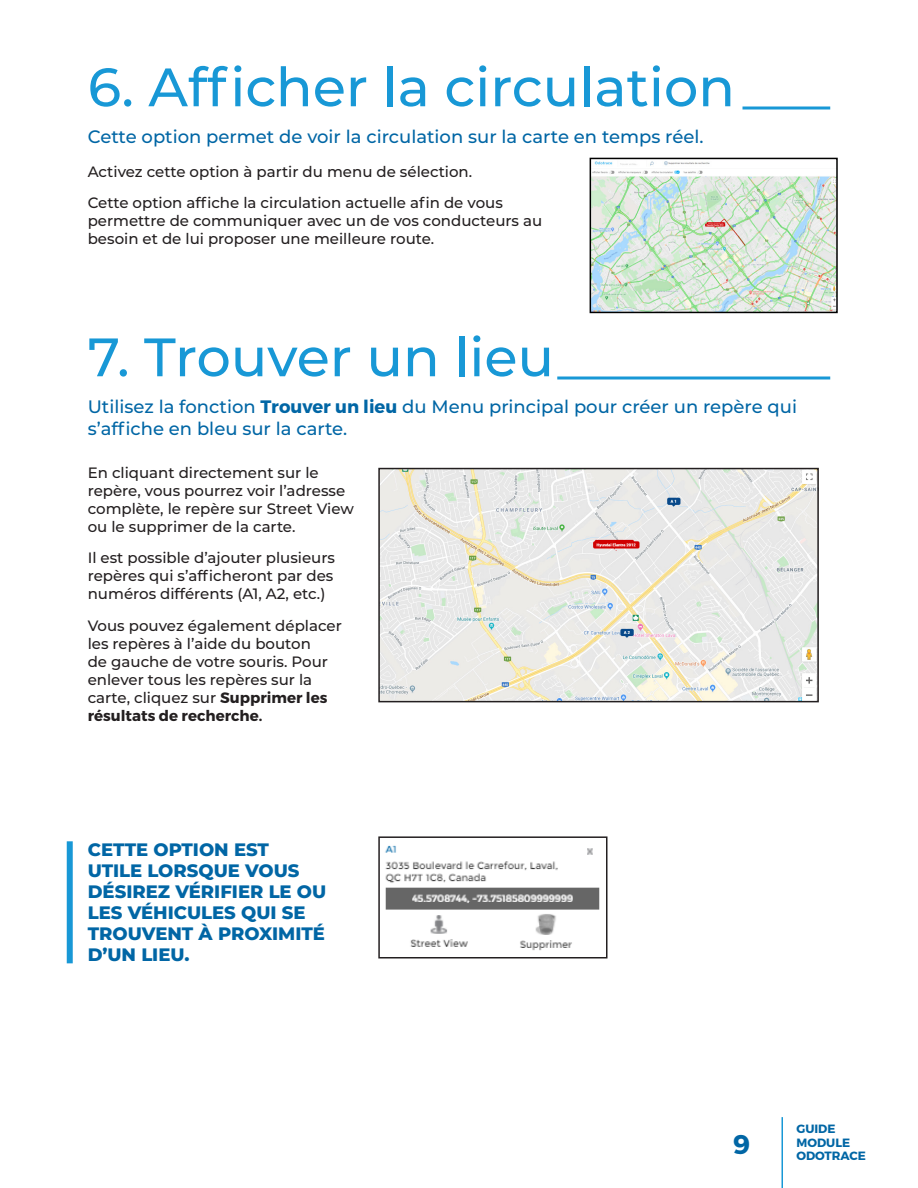
<style>
.page{position:relative;width:918px;height:1188px;background:#fff}
.page>*{position:absolute;margin:0;border:0;box-sizing:border-box;transform-origin:0 0}
.t1{font:500 54px "Montserrat";color:#1898d6}
.t2{font:700 27px "Montserrat";color:#0166a5}
.t3{font:500 18px/21.6px "Montserrat";color:#0166a5}
.t4{font:800 18px/21px "Montserrat";color:#0166a5}
.t5{font:500 15px/18px "Montserrat";color:#231f20}
.t6{font:700 12px/13.5px "Montserrat";color:#0166a5}
.s1{font-weight:700}
</style>
<div class="page">
<hr style="left:782px;top:1117px;width:1px;height:71px;background:#1898d6">
<svg style="left:742px;top:106px;width:88px;height:4px"></svg>
<svg style="left:557px;top:376px;width:273px;height:4px"></svg>
<div style="left:67px;top:841px;width:6px;height:122px;background:#1898d6"></div>
<img style="left:381px;top:471px;width:435px;height:228px">
<div style="left:378px;top:468px;width:441px;height:234px;border:2px solid #231f20"></div>
<img style="left:385px;top:845px;width:215px;height:106px">
<div style="left:378px;top:836px;width:230px;height:122px;border:2px solid #231f20"></div>
<img style="left:593px;top:161px;width:242px;height:149px">
<div style="left:590px;top:158px;width:248px;height:155px;border:2px solid #000"></div>
<h1 class="t1" style="left:88px;top:49px;width:649px">6. Afficher la circulation</h1>
<p class="t3" style="left:88px;top:126px;width:617px">Cette option permet de voir la circulation sur la carte en temps réel.</p>
<p class="t5" style="left:88px;top:155px;width:417px;line-height:31.5px">Activez cette option à partir du menu de sélection.<br>Cette option affiche la circulation actuelle afin de vous</p>
<p class="t5" style="left:88px;top:211px;width:456px">permettre de communiquer avec un de vos conducteurs au besoin et de lui proposer une meilleure route.</p>
<h1 class="t1" style="left:88px;top:319px;width:468px">7. Trouver un lieu</h1>
<p class="t3" style="left:88px;top:396px;width:711px">Utilisez la fonction <span class="s1">Trouver un lieu</span> du Menu principal pour créer un repère qui s’affiche en bleu sur la carte.</p>
<p class="t5" style="left:88px;top:463px;width:268px">En cliquant directement sur le repère, vous pourrez voir l’adresse complète, le repère sur Street View ou le supprimer de la carte.</p>
<p class="t5" style="left:88px;top:548px;width:249px;text-align:justify">Il est possible d’ajouter plusieurs repères qui s’afficheront par des numéros différents (A1, A2, etc.)</p>
<p class="t5" style="left:88px;top:616px;width:256px">Vous pouvez également déplacer les repères à l’aide du bouton<br>de gauche de votre souris. Pour enlever tous les repères sur la carte, cliquez sur <span class="s1">Supprimer les résultats de recherche.</span></p>
<p class="t4" style="left:88px;top:838px;width:240px">CETTE OPTION EST<br>UTILE LORSQUE VOUS<br>DÉSIREZ VÉRIFIER LE OU<br>LES VÉHICULES QUI SE<br>TROUVENT À PROXIMITÉ<br>D’UN LIEU.</p>
<h2 class="t2" style="left:733px;top:1127px;width:19px">9</h2>
<p class="t6" style="left:796px;top:1122px;width:71px">GUIDE<br>MODULE<br>ODOTRACE</p>
</div>
